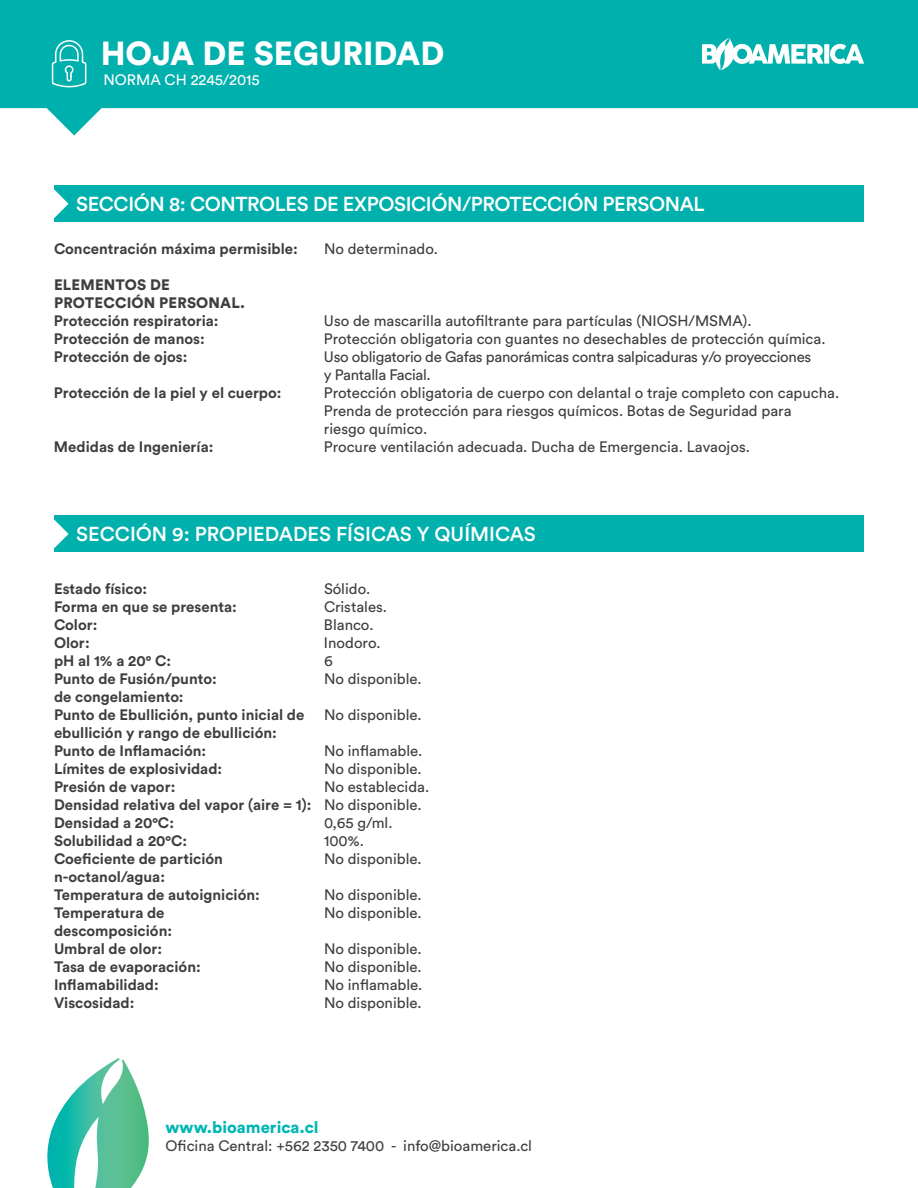
<style>
.page{position:relative;width:918px;height:1188px;background:#fff}
.page>*{position:absolute;margin:0;border:0;box-sizing:border-box;transform-origin:0 0}
.t1{font:900 33px "Circular Std";color:#fff}
.t2{font:500 20.1px "Circular Std";letter-spacing:-.02em;color:#fff}
.t3{font:500 20.1px "Circular Std";color:#fff}
.t4{font:900 16.5px "Circular Std";color:#00b6b3}
.t5{font:700 15px/18px "Circular Std";color:#3e3e3f}
.t6{font:15px/18px "Circular Std";color:#3e3e3f}
.t7{font:15px/18px "Circular Std";letter-spacing:-.02em;color:#3e3e3f}
.t8{font:900 15px/18px "Circular Std";letter-spacing:.01em;color:#3e3e3f}
.t9{font:15px "Circular Std";color:#fff}
.s1{font-weight:400}
</style>
<div class="page">
<svg style="left:47px;top:1058px;width:102px;height:130px"></svg>
<svg style="left:0;top:0;width:918px;height:136px;fill:#00b0ad"></svg>
<svg style="left:702px;top:38px;width:162px;height:32px"></svg>
<svg style="left:51px;top:39px;width:36px;height:49px;background:#32bfbd"></svg>
<div style="left:54px;top:185px;width:810px;height:37px;background:#00b0ad"></div>
<svg style="left:54px;top:189px;width:15px;height:29px"></svg>
<div style="left:54px;top:516px;width:810px;height:36px;background:#00b0ad"></div>
<svg style="left:54px;top:515px;width:15px;height:34px"></svg>
<h1 class="t1" style="left:101px;top:31px;width:345px">HOJA DE SEGURIDAD</h1>
<p class="t9" style="left:104px;top:70px;width:158px">NORMA CH 2245/2015</p>
<h2 class="t2" style="left:76px;top:192px;width:630px">SECCIÓN 8: CONTROLES DE EXPOSICIÓN/PROTECCIÓN PERSONAL</h2>
<p class="t5" style="left:54px;top:240px;width:245px">Concentración máxima permisible:</p>
<p class="t6" style="left:324px;top:240px;width:115px">No determinado.</p>
<p class="t8" style="left:54px;top:276px;width:29px">ELEME</p>
<p class="t8" style="left:54px;top:276px;width:126px;text-indent:50px">NTOS DE<br>PROTECCIÓN PERSO</p>
<p class="t8" style="left:209px;top:294px;width:38px">NAL.</p>
<p class="t5" style="left:54px;top:312px;width:166px">Protección respiratoria:</p>
<p class="t6" style="left:324px;top:312px;width:429px">Uso de mascarilla autofiltrante para partículas (NIOSH/MSMA).</p>
<p class="t5" style="left:54px;top:330px;width:152px">Protección de manos:</p>
<p class="t6" style="left:324px;top:330px;width:503px">Protección obligatoria con guantes no desechables de protección química.</p>
<p class="t5" style="left:54px;top:348px;width:135px">Protección de ojos:</p>
<p class="t7" style="left:324px;top:348px;width:489px">Uso obligatorio de Gafas panorámicas contra salpicaduras y/o proyecciones y Pantalla Facial.</p>
<p class="t5" style="left:54px;top:384px;width:229px">Protección de la piel y el cuerpo:</p>
<p class="t6" style="left:324px;top:384px;width:517px">Protección obligatoria de cuerpo con delantal o traje completo con capucha.<br>Prenda de protección para riesgos químicos. Botas de Seguridad para<br>riesgo químico.</p>
<p class="t5" style="left:54px;top:438px;width:161px">Medidas de Ingeniería:</p>
<p class="t6" style="left:324px;top:438px;width:428px">Procure ventilación adecuada. Ducha de Emergencia. Lavaojos.</p>
<h2 class="t3" style="left:76px;top:522px;width:461px">SECCIÓN 9: PROPIEDADES FÍSICAS Y QUÍMICAS</h2>
<p class="t5" style="left:54px;top:580px;width:95px">Estado físico:</p>
<p class="t6" style="left:324px;top:580px;width:48px">Sólido.</p>
<p class="t5" style="left:54px;top:598px;width:184px">Forma en que se presenta:</p>
<p class="t6" style="left:324px;top:598px;width:65px">Cristales.</p>
<p class="t5" style="left:54px;top:616px;width:45px">Color:</p>
<p class="t6" style="left:324px;top:616px;width:51px">Blanco.</p>
<p class="t5" style="left:54px;top:634px;width:37px">Olor:</p>
<p class="t6" style="left:324px;top:634px;width:58px">Inodoro.</p>
<p class="t5" style="left:54px;top:652px;width:119px">pH al 1% a 20° C:</p>
<p class="t6" style="left:324px;top:652px;width:10px">6</p>
<p class="t5" style="left:54px;top:670px;width:164px">Punto de Fusión/punto:</p>
<p class="t6" style="left:324px;top:670px;width:99px">No disponible.</p>
<p class="t5" style="left:54px;top:688px;width:252px">de congelamiento:<br>Punto de Ebullición, punto inicial de</p>
<p class="t6" style="left:324px;top:706px;width:99px">No disponible.</p>
<p class="t5" style="left:54px;top:724px;width:224px">ebullición y rango de ebullición:<br>Punto de Inflamación:</p>
<p class="t6" style="left:324px;top:742px;width:100px">No inflamable.</p>
<p class="t5" style="left:54px;top:760px;width:170px">Límites de explosividad:</p>
<p class="t6" style="left:324px;top:760px;width:99px">No disponible.</p>
<p class="t5" style="left:54px;top:778px;width:123px">Presión de vapor:</p>
<p class="t5" style="left:54px;top:778px;width:377px;text-indent:270px"><span class="s1">No establecida.<br></span>Densidad relativa del vapor (aire = 1): <span class="s1">No disponible.<br></span>Densidad a 20°C:</p>
<p class="t6" style="left:324px;top:814px;width:70px">0,65 g/ml.</p>
<p class="t5" style="left:54px;top:832px;width:135px">Solubilidad a 20°C:</p>
<p class="t6" style="left:324px;top:832px;width:41px">100%.</p>
<p class="t5" style="left:54px;top:850px;width:171px">Coeficiente de partición</p>
<p class="t6" style="left:324px;top:850px;width:99px">No disponible.</p>
<p class="t5" style="left:54px;top:868px;width:207px">n-octanol/agua:<br>Temperatura de autoignición:</p>
<p class="t6" style="left:324px;top:886px;width:99px">No disponible.</p>
<p class="t5" style="left:54px;top:904px;width:112px">Temperatura de</p>
<p class="t6" style="left:324px;top:904px;width:99px">No disponible.</p>
<p class="t5" style="left:54px;top:922px;width:120px">descomposición:<br>Umbral de olor:</p>
<p class="t6" style="left:324px;top:940px;width:99px">No disponible.</p>
<p class="t5" style="left:54px;top:958px;width:148px">Tasa de evaporación:</p>
<p class="t6" style="left:324px;top:958px;width:99px">No disponible.</p>
<p class="t5" style="left:54px;top:976px;width:106px">Inflamabilidad:</p>
<p class="t6" style="left:324px;top:976px;width:100px">No inflamable.</p>
<p class="t5" style="left:54px;top:994px;width:82px">Viscosidad:</p>
<p class="t6" style="left:324px;top:994px;width:99px">No disponible.</p>
<p class="t4" style="left:166px;top:1117px;width:155px">WWW.BIOAMERICA.CL</p>
<p class="t6" style="left:166px;top:1137px;width:368px">Oficina Central: +562 2350 7400 - info@bioamerica.cl</p>
</div>
